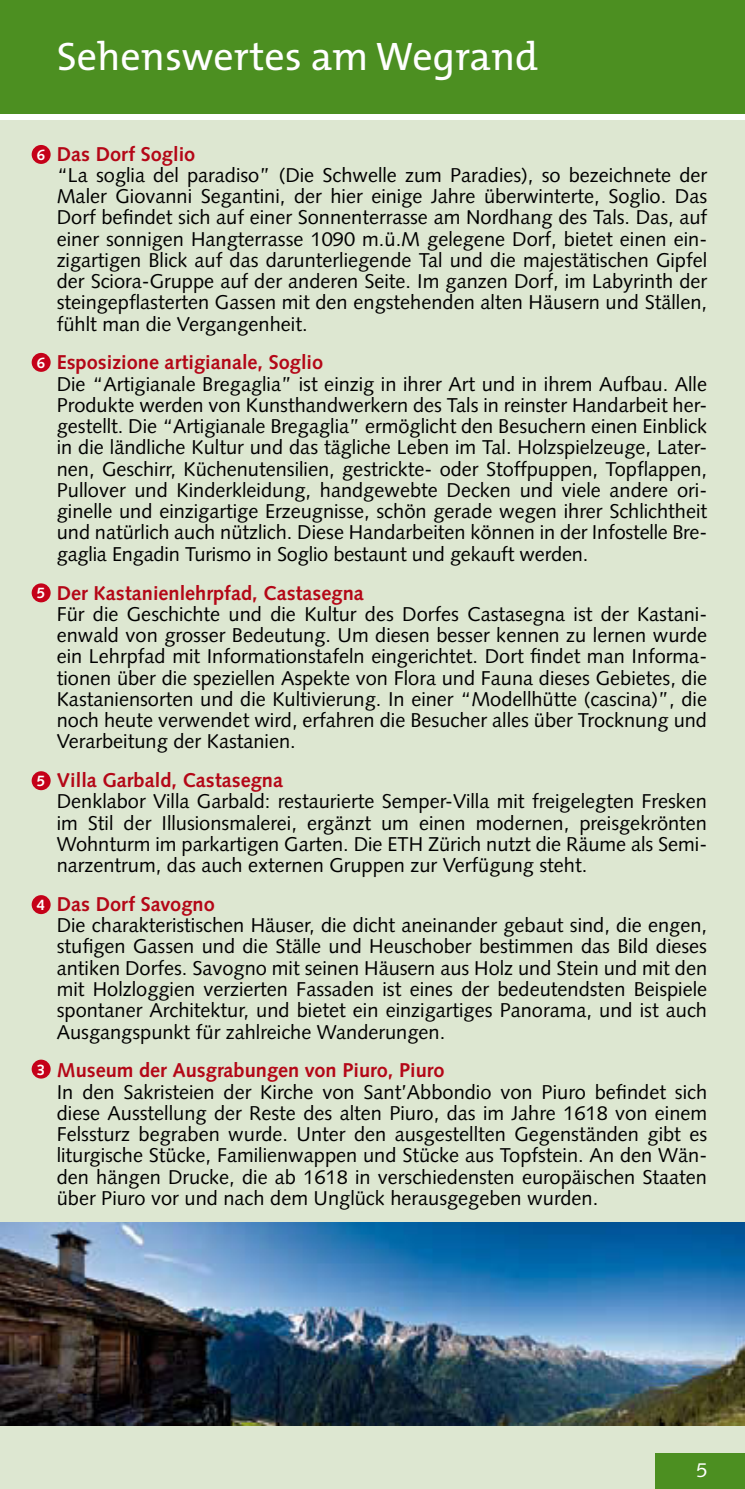
<style>
.page{position:relative;width:745px;height:1489px;background:#fff}
.page>*{position:absolute;margin:0;border:0;box-sizing:border-box;transform-origin:0 0}
.t1{font:40px "The Mix";color:#fff}
.t2{font:20px/21.2px "Syntax";color:#000;text-align:justify}
.t3{font:700 20px "Syntax";color:#b40717}
.t4{font:20px "Syntax";color:#fff}
.t5{font:700 15px "Syntax";color:#fff}
</style>
<div class="page">
<div style="left:0;top:120px;width:744px;height:1368px;background:#dde7d1"></div>
<div style="left:655px;top:1453px;width:89px;height:35px;background:#4c8f21"></div>
<div style="left:0;top:0;width:744px;height:113px;background:#4c8f21"></div>
<div style="left:32px;top:145px;width:19px;height:19px;background:#c50119;border-radius:50%"></div>
<div style="left:32px;top:895px;width:19px;height:19px;background:#c50119;border-radius:50%"></div>
<div style="left:32px;top:1059px;width:19px;height:19px;background:#c50119;border-radius:50%"></div>
<div style="left:32px;top:771px;width:19px;height:19px;background:#c50119;border-radius:50%"></div>
<div style="left:32px;top:583px;width:19px;height:19px;background:#c50119;border-radius:50%"></div>
<div style="left:32px;top:353px;width:19px;height:19px;background:#c50119;border-radius:50%"></div>
<img style="left:0;top:1222px;width:744px;height:202px">
<h1 class="t1" style="left:57px;top:23px;width:482px">Sehenswertes฀am฀Wegrand</h1>
<p class="t5" style="left:37px;top:146px;width:10px">6</p>
<p class="t5" style="left:37px;top:354px;width:10px">6</p>
<p class="t5" style="left:37px;top:584px;width:10px">5</p>
<p class="t5" style="left:37px;top:772px;width:10px">5</p>
<p class="t5" style="left:37px;top:896px;width:10px">4</p>
<p class="t5" style="left:37px;top:1060px;width:10px">3</p>
<p class="t3" style="left:57px;top:142px;width:140px">Das฀Dorf฀Soglio</p>
<p class="t2" style="left:57px;top:166px;width:651px">“La soglia del paradiso” (Die Schwelle zum Paradies), so bezeichnete der Maler Giovanni Segantini, der hier einige Jahre überwinterte, Soglio. Das Dorf befindet sich auf einer Sonnenterrasse am Nordhang des Tals. Das, auf einer sonnigen Hangterrasse 1090 m.ü.M gelegene Dorf, bietet einen ein&shy;zigartigen Blick auf das darunterliegende Tal und die majestätischen Gipfel der Sciora-Gruppe auf der anderen Seite. Im ganzen Dorf, im Labyrinth der steingepflasterten Gassen mit den engstehenden alten Häusern und Ställen, fühlt man die Vergangenheit.</p>
<p class="t3" style="left:57px;top:351px;width:268px">Esposizione฀artigianale,฀Soglio</p>
<p class="t2" style="left:57px;top:375px;width:651px">Die “Artigianale Bregaglia” ist einzig in ihrer Art und in ihrem Aufbau. Alle Produkte werden von Kunsthandwerkern des Tals in reinster Handarbeit her&shy;gestellt. Die “Artigianale Bregaglia” ermöglicht den Besuchern einen Einblick in die ländliche Kultur und das tägliche Leben im Tal. Holzspielzeuge, Later&shy;nen, Geschirr, Küchenutensilien, gestrickte- oder Stoffpuppen, Topflappen, Pullover und Kinderkleidung, handgewebte Decken und viele andere ori&shy;ginelle und einzigartige Erzeugnisse, schön gerade wegen ihrer Schlichtheit und natürlich auch nützlich. Diese Handarbeiten können in der Infostelle Bre&shy;gaglia Engadin Turismo in Soglio bestaunt und gekauft werden.</p>
<p class="t3" style="left:57px;top:581px;width:308px">Der฀Kastanienlehrpfad,฀Castasegna</p>
<p class="t2" style="left:57px;top:605px;width:651px">Für die Geschichte und die Kultur des Dorfes Castasegna ist der Kastani&shy;enwald von grosser Bedeutung. Um diesen besser kennen zu lernen wurde ein Lehrpfad mit Informationstafeln eingerichtet. Dort findet man Informa&shy;tionen über die speziellen Aspekte von Flora und Fauna dieses Gebietes, die Kastaniensorten und die Kultivierung. In einer “Modellhütte (cascina)”, die noch heute verwendet wird, erfahren die Besucher alles über Trocknung und Verarbeitung der Kastanien.</p>
<p class="t3" style="left:57px;top:768px;width:228px">Villa฀Garbald,฀Castasegna</p>
<p class="t2" style="left:57px;top:792px;width:651px">Denklabor Villa Garbald: restaurierte Semper-Villa mit freigelegten Fresken im Stil der Illusionsmalerei, ergänzt um einen modernen, preisgekrönten Wohnturm im parkartigen Garten. Die ETH Zürich nutzt die Räume als Semi&shy;narzentrum, das auch externen Gruppen zur Verfügung steht.</p>
<p class="t3" style="left:57px;top:892px;width:159px">Das฀Dorf฀Savogno</p>
<p class="t2" style="left:57px;top:916px;width:651px">Die charakteristischen Häuser, die dicht aneinander gebaut sind, die engen, stufigen Gassen und die Ställe und Heuschober bestimmen das Bild dieses antiken Dorfes. Savogno mit seinen Häusern aus Holz und Stein und mit den mit Holzloggien verzierten Fassaden ist eines der bedeutendsten Beispiele spontaner Architektur, und bietet ein einzigartiges Panorama, und ist auch Ausgangspunkt für zahlreiche Wanderungen.</p>
<p class="t3" style="left:57px;top:1058px;width:389px">Museum฀der฀Ausgrabungen฀von฀Piuro,฀Piuro</p>
<p class="t2" style="left:57px;top:1082px;width:651px">In den Sakristeien der Kirche von Sant’Abbondio von Piuro befindet sich diese Ausstellung der Reste des alten Piuro, das im Jahre 1618 von einem Felssturz begraben wurde. Unter den ausgestellten Gegenständen gibt es liturgische Stücke, Familienwappen und Stücke aus Topfstein. An den Wän&shy;den hängen Drucke, die ab 1618 in verschiedensten europäischen Staaten über Piuro vor und nach dem Unglück herausgegeben wurden.</p>
<p class="t4" style="left:696px;top:1461px;width:13px">5</p>
</div>
